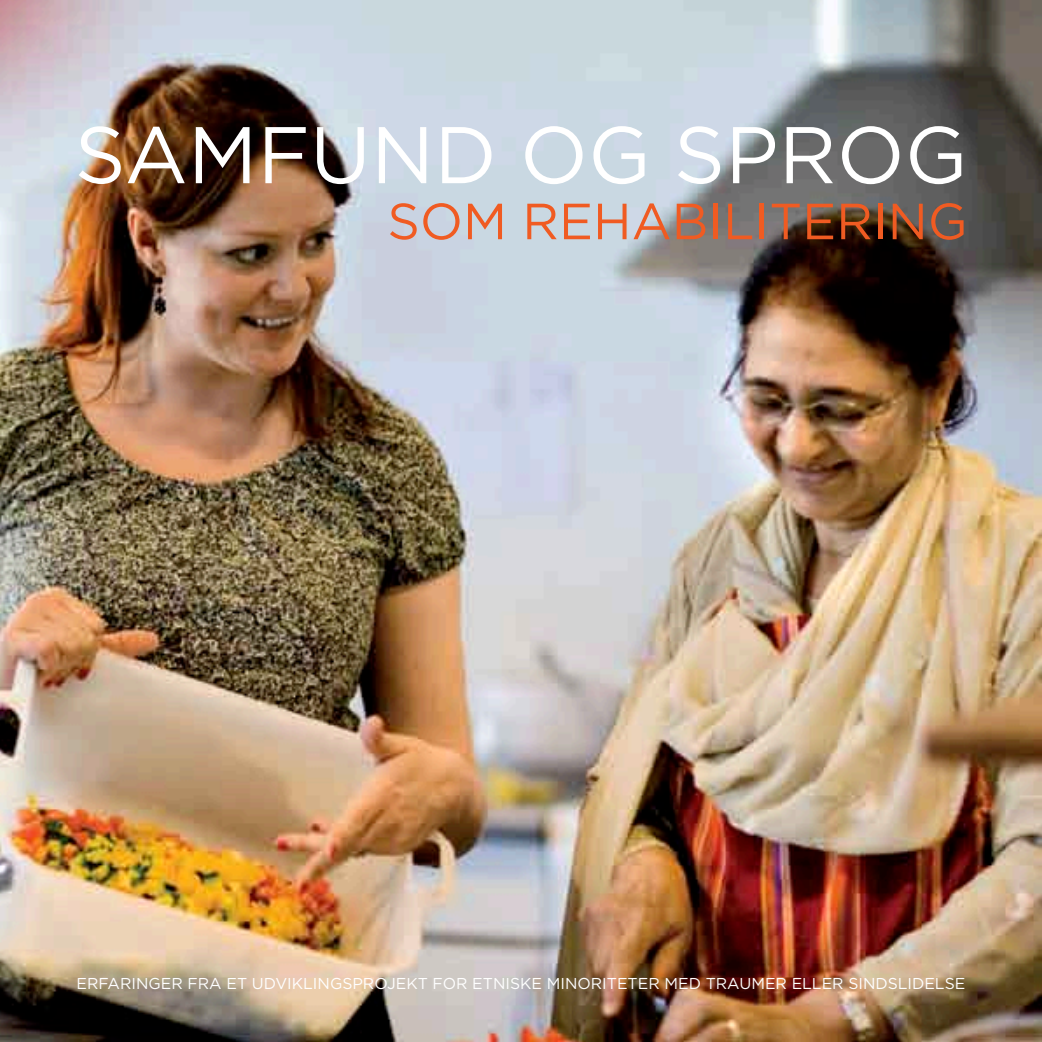
<style>
.page{position:relative;width:1042px;height:1042px;background:#fff}
.page>*{position:absolute;margin:0;border:0;box-sizing:border-box;transform-origin:0 0}
._03_rubrik{font:80.15px "Gotham";color:#fff}
._03_rubrik-2{font:50.75px "Gotham";color:#f05b22}
._01_brød{font:15.75px "Gotham";color:#fff}
</style>
<div class="page">
<img style="left:0;top:0;width:1042px;height:1042px">
<p class="_03_rubrik" style="left:74px;top:106px;width:894px">SAMFUND OG SPROG</p>
<p class="_03_rubrik-2" style="left:387px;top:190px;width:582px">SOM REHABILITERING</p>
<p class="_01_brød" style="left:77px;top:974px;width:890px">ERFARINGER FRA ET UDVIKLINGSPROJEKT FOR ETNISKE MINORITETER MED TRAUMER ELLER SINDSLIDELSE</p>
</div>
